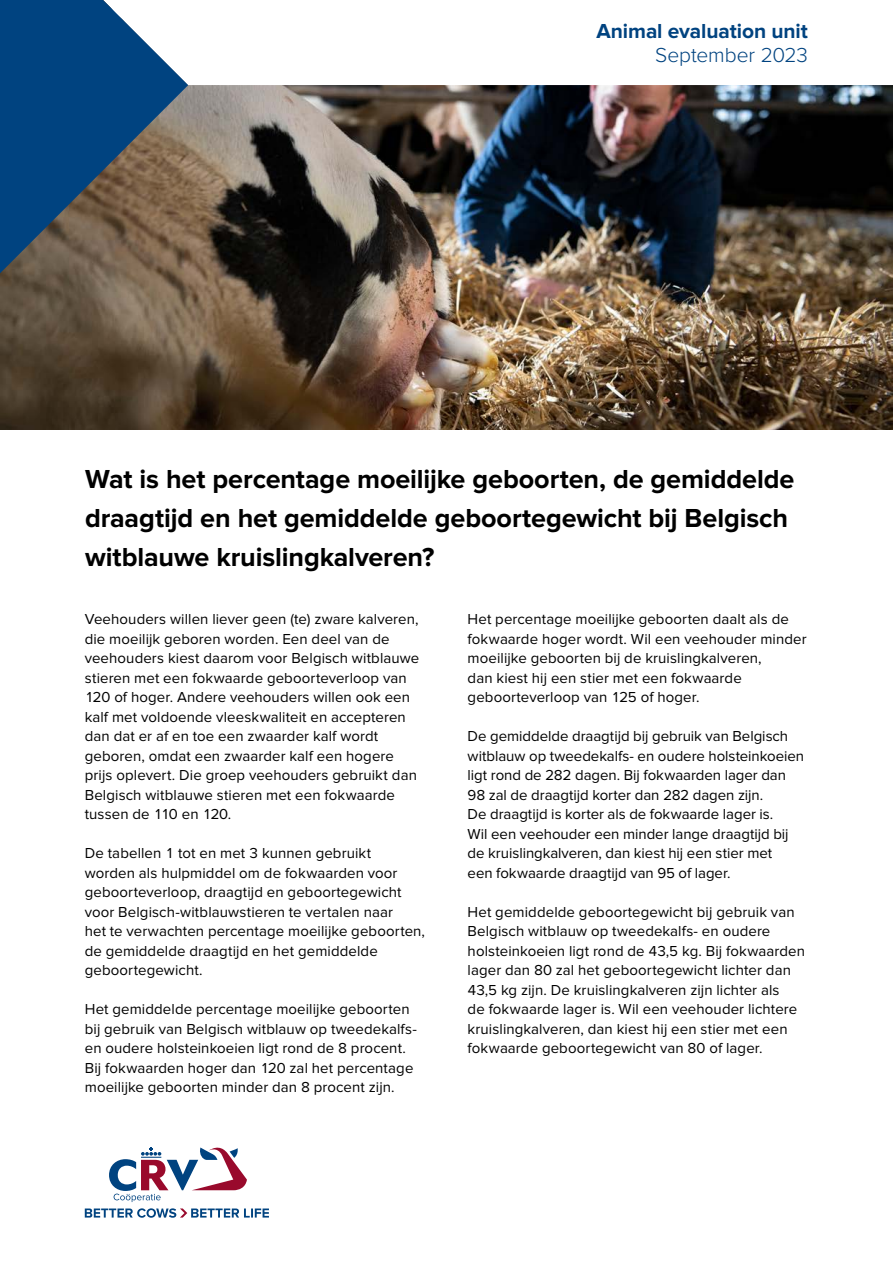
<style>
.page{position:relative;width:893px;height:1263px;background:#fff}
.page>*{position:absolute;margin:0;border:0;box-sizing:border-box;transform-origin:0 0}
.t1{font:700 27px/39px "Proxima Nova";letter-spacing:-.005em;color:#000}
.t2{font:700 21px "Proxima Nova";letter-spacing:-.005em;color:#004380}
.t3{font:300 21px "Proxima Nova";letter-spacing:-.005em;color:#004380}
.t4{font:15px/19.5px "Proxima Nova";letter-spacing:.005em;color:#000}
</style>
<div class="page">
<img style="left:0;top:85px;width:893px;height:344px">
<svg style="left:0;top:0;width:188px;height:273px;background:#3a5b78"></svg>
<svg style="left:85px;top:1208px;width:184px;height:10px"></svg>
<svg style="left:109px;top:1147px;width:138px;height:55px"></svg>
<h2 class="t2" style="left:597px;top:19px;width:213px">Animal evaluation unit</h2>
<h2 class="t3" style="left:655px;top:43px;width:154px">September 2023</h2>
<h1 class="t1" style="left:85px;top:460px;width:711px">Wat is het percentage moeilijke geboorten, de gemiddelde draagtijd en het gemiddelde geboortegewicht bij Belgisch witblauwe kruislingkalveren?</h1>
<p class="t4" style="left:85px;top:609px;width:336px">Veehouders willen liever geen (te) zware kalveren, die moeilijk geboren worden. Een deel van de veehouders kiest daarom voor Belgisch witblauwe stieren met een fokwaarde geboorteverloop van 120 of hoger. Andere veehouders willen ook een kalf met voldoende vleeskwaliteit en accepteren dan dat er af en toe een zwaarder kalf wordt geboren, omdat een zwaarder kalf een hogere prijs oplevert. Die groep veehouders gebruikt dan Belgisch witblauwe stieren met een fokwaarde tussen de 110 en 120.</p>
<p class="t4" style="left:85px;top:843px;width:342px">De tabellen 1 tot en met 3 kunnen gebruikt worden als hulpmiddel om de fokwaarden voor geboorteverloop, draagtijd en geboortegewicht voor Belgisch-witblauwstieren te vertalen naar<br>het te verwachten percentage moeilijke geboorten, de gemiddelde draagtijd en het gemiddelde geboortegewicht.</p>
<p class="t4" style="left:85px;top:999px;width:334px">Het gemiddelde percentage moeilijke geboorten bij gebruik van Belgisch witblauw op tweedekalfs&shy;en oudere holsteinkoeien ligt rond de 8 procent.<br>Bij fokwaarden hoger dan 120 zal het percentage moeilijke geboorten minder dan 8 procent zijn.</p>
<p class="t4" style="left:468px;top:609px;width:341px">Het percentage moeilijke geboorten daalt als de fokwaarde hoger wordt. Wil een veehouder minder moeilijke geboorten bij de kruislingkalveren,<br>dan kiest hij een stier met een fokwaarde geboorteverloop van 125 of hoger.</p>
<p class="t4" style="left:468px;top:726px;width:338px">De gemiddelde draagtijd bij gebruik van Belgisch witblauw op tweedekalfs- en oudere holsteinkoeien ligt rond de 282 dagen. Bij fokwaarden lager dan 98 zal de draagtijd korter dan 282 dagen zijn.<br>De draagtijd is korter als de fokwaarde lager is.<br>Wil een veehouder een minder lange draagtijd bij de kruislingkalveren, dan kiest hij een stier met<br>een fokwaarde draagtijd van 95 of lager.</p>
<p class="t4" style="left:468px;top:902px;width:339px">Het gemiddelde geboortegewicht bij gebruik van Belgisch witblauw op tweedekalfs- en oudere holsteinkoeien ligt rond de 43,5 kg. Bij fokwaarden lager dan 80 zal het geboortegewicht lichter dan 43,5 kg zijn. De kruislingkalveren zijn lichter als<br>de fokwaarde lager is. Wil een veehouder lichtere kruislingkalveren, dan kiest hij een stier met een fokwaarde geboortegewicht van 80 of lager.</p>
</div>
